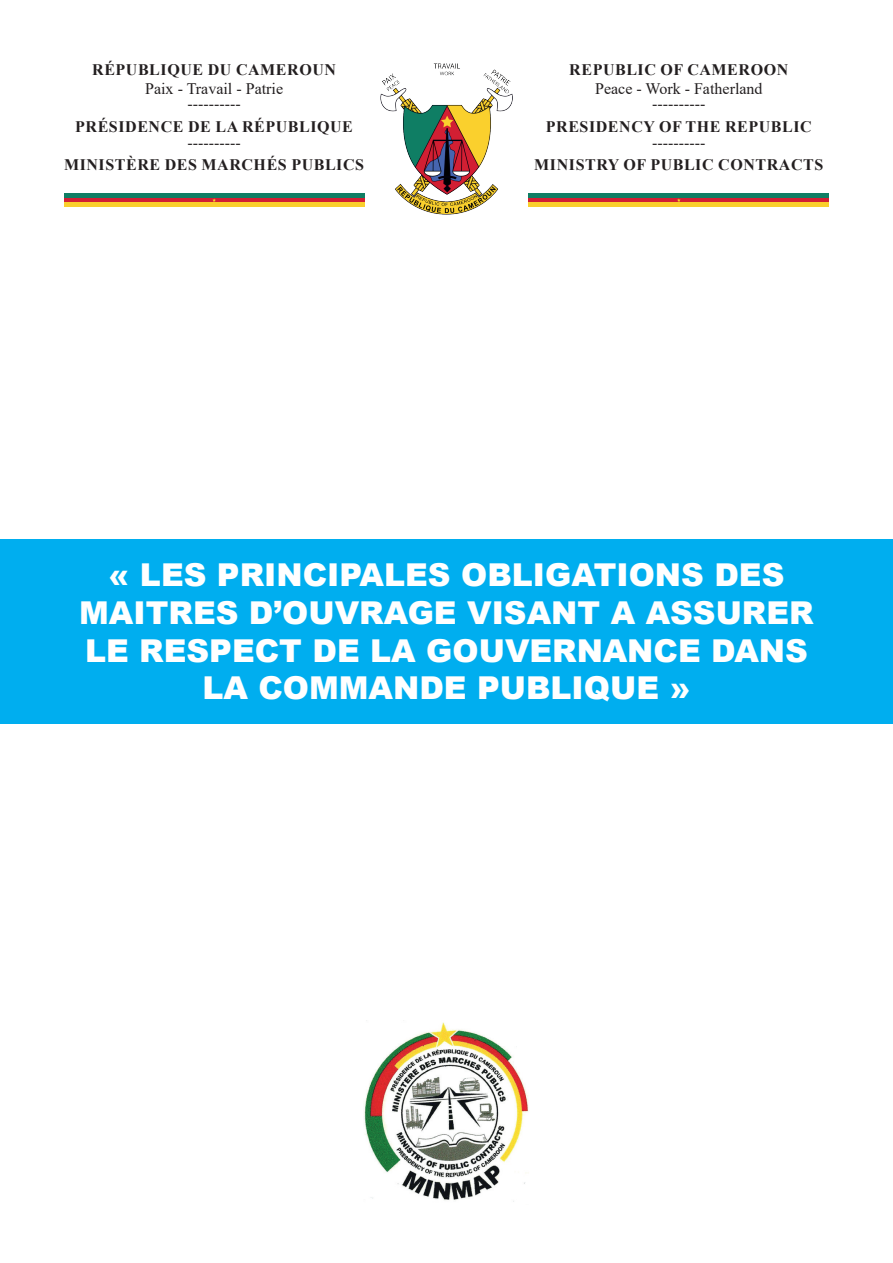
<style>
.page{position:relative;width:893px;height:1263px;background:#fff}
.page>*{position:absolute;margin:0;border:0;box-sizing:border-box;transform-origin:0 0}
.t1{font:900 31.5px/37.8px "Arial";color:#fff;text-align:center}
.t2{font:700 16.05px "Times New Roman";letter-spacing:.035em;color:#231f20}
.t3{font:16.05px "Times New Roman";color:#231f20}
</style>
<div class="page">
<img style="left:380px;top:64px;width:133px;height:150px">
<div style="left:64px;top:193px;width:301px;height:5px;background:#0f7e64"></div>
<hr style="left:64px;top:198px;width:301px;height:4px;background:#d21f33">
<div style="left:64px;top:202px;width:301px;height:5px;background:#facf2d"></div>
<div style="left:528px;top:193px;width:301px;height:5px;background:#0f7e64"></div>
<hr style="left:528px;top:198px;width:301px;height:4px;background:#d21f33">
<div style="left:528px;top:202px;width:301px;height:5px;background:#facf2d"></div>
<img style="left:364px;top:1022px;width:165px;height:180px">
<div style="left:0;top:539px;width:893px;height:185px;background:#00aeef"></div>
<p class="t2" style="left:92px;top:58px;width:245px">RÉPUBLIQUE DU CAMEROUN</p>
<p class="t3" style="left:145px;top:77px;width:139px">Paix - Travail - Patrie</p>
<p class="t2" style="left:75px;top:115px;width:279px">PRÉSIDENCE DE LA RÉPUBLIQUE</p>
<p class="t2" style="left:64px;top:153px;width:302px">MINISTÈRE DES MARCHÉS PUBLICS</p>
<p class="t2" style="left:569px;top:58px;width:220px">REPUBLIC OF CAMEROON</p>
<p class="t3" style="left:595px;top:77px;width:169px">Peace - Work - Fatherland</p>
<p class="t2" style="left:546px;top:115px;width:267px">PRESIDENCY OF THE REPUBLIC</p>
<p class="t2" style="left:534px;top:153px;width:290px">MINISTRY OF PUBLIC CONTRACTS</p>
<p class="t3" style="left:187px;top:92px;width:55px">----------</p>
<p class="t3" style="left:652px;top:92px;width:55px">----------</p>
<p class="t3" style="left:187px;top:132px;width:55px">----------</p>
<p class="t3" style="left:652px;top:132px;width:55px">----------</p>
<h1 class="t1" style="left:79px;top:555px;width:736px">« LES PRINCIPALES OBLIGATIONS DES<br>MAITRES D’OUVRAGE VISANT A ASSURER<br>LE RESPECT DE LA GOUVERNANCE DANS<br>LA COMMANDE PUBLIQUE »</h1>
</div>
